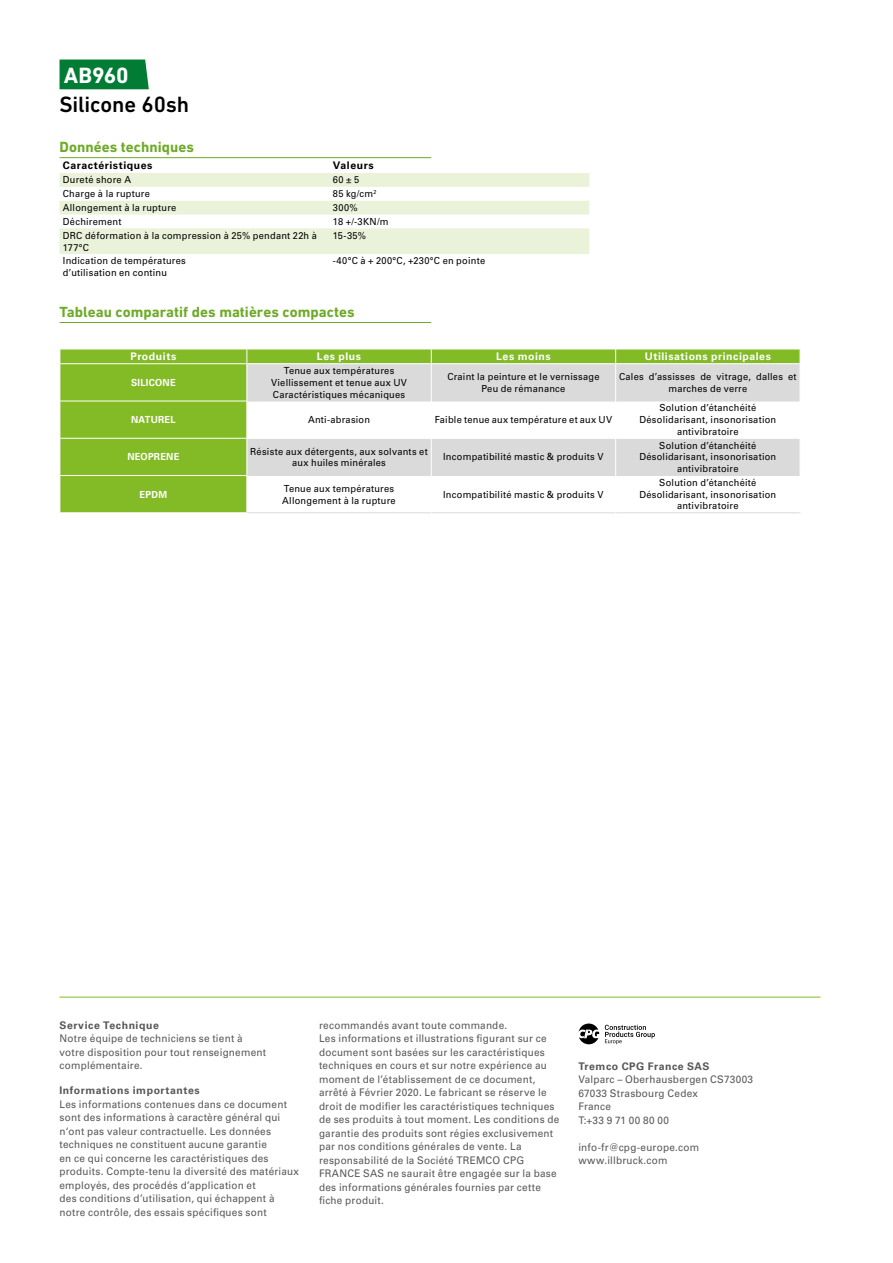
<style>
.page{position:relative;width:893px;height:1263px;background:#fff}
.page>*{position:absolute;margin:0;border:0;box-sizing:border-box;transform-origin:0 0}
.t1{font:500 22.5px "DIN Next W1 G";letter-spacing:-.01em;color:#000}
.t2{font:700 22.5px "DIN Next W1 G";letter-spacing:-.01em;color:#fff}
.t3{font:700 15px "DIN Next W1 G";letter-spacing:.005em;color:#6eab28}
.t4{font:10.5px/13.5px "Univers LTCYR 55 Roman";letter-spacing:.025em;color:#575756;scale:.95 1}
.t5{font:700 10.5px "Univers LTCYR 65";letter-spacing:.05em;color:#575756}
.t6{font:700 10.5px "Univers LTCYR 65";letter-spacing:.05em;color:#fff}
.t7{font:700 10.5px "Univers LTCYR 65";letter-spacing:.05em;color:#000}
.t8{font:9.75px/11.7px "Univers LTCYR 55 Roman";letter-spacing:.025em;color:#000;text-align:center;scale:.95 1}
.t9{font:700 9.75px "Univers LTCYR 65";letter-spacing:.025em;color:#fff;scale:.95 1}
</style>
<div class="page">
<div style="left:60px;top:60px;width:89px;height:29px;background:#007c34"></div>
<hr style="left:60px;top:157px;width:371px;height:1px;background:#6eab28">
<hr style="left:60px;top:322px;width:371px;height:1px;background:#6eab28">
<svg style="left:60px;top:173px;width:529px;height:81px"></svg>
<div style="left:61px;top:350px;width:739px;height:162px;background:#83bb26"></div>
<div style="left:247px;top:364px;width:553px;height:37px;background:#dadada"></div>
<svg style="left:247px;top:402px;width:553px;height:110px"></svg>
<hr style="left:60px;top:363px;width:186px;height:1px;background:#fff">
<hr style="left:247px;top:363px;width:184px;height:1px;background:#fff">
<hr style="left:432px;top:363px;width:183px;height:1px;background:#fff">
<hr style="left:616px;top:363px;width:184px;height:1px;background:#fff">
<hr style="left:60px;top:401px;width:186px;height:1px;background:#fff">
<hr style="left:60px;top:438px;width:186px;height:1px;background:#fff">
<hr style="left:247px;top:438px;width:184px;height:1px;background:#fff">
<hr style="left:432px;top:438px;width:183px;height:1px;background:#fff">
<hr style="left:616px;top:438px;width:184px;height:1px;background:#fff">
<hr style="left:60px;top:475px;width:186px;height:1px;background:#fff">
<hr style="left:247px;top:401px;width:184px;height:1px;background:#dadada">
<hr style="left:432px;top:401px;width:183px;height:1px;background:#dadada">
<hr style="left:616px;top:401px;width:184px;height:1px;background:#dadada">
<hr style="left:247px;top:475px;width:184px;height:1px;background:#dadada">
<hr style="left:432px;top:475px;width:183px;height:1px;background:#dadada">
<hr style="left:616px;top:475px;width:184px;height:1px;background:#dadada">
<hr style="left:247px;top:512px;width:184px;height:1px;background:#dadada">
<hr style="left:431px;top:512px;width:185px;height:1px;background:#dadada">
<hr style="left:616px;top:512px;width:184px;height:1px;background:#dadada">
<svg style="left:60px;top:349px;width:1px;height:15px"></svg>
<svg style="left:246px;top:349px;width:1px;height:15px"></svg>
<svg style="left:431px;top:349px;width:1px;height:15px"></svg>
<svg style="left:615px;top:349px;width:1px;height:15px"></svg>
<hr style="left:246px;top:364px;width:1px;height:37px;background:#fff">
<hr style="left:431px;top:364px;width:1px;height:37px;background:#fff">
<hr style="left:615px;top:364px;width:1px;height:37px;background:#fff">
<hr style="left:246px;top:401px;width:1px;height:37px;background:#fff">
<hr style="left:431px;top:401px;width:1px;height:37px;background:#fff">
<hr style="left:615px;top:401px;width:1px;height:37px;background:#fff">
<hr style="left:246px;top:438px;width:1px;height:37px;background:#fff">
<hr style="left:431px;top:438px;width:1px;height:37px;background:#fff">
<hr style="left:615px;top:438px;width:1px;height:37px;background:#fff">
<hr style="left:246px;top:475px;width:1px;height:38px;background:#fff">
<hr style="left:431px;top:475px;width:1px;height:38px;background:#fff">
<hr style="left:615px;top:475px;width:1px;height:38px;background:#fff">
<hr style="left:60px;top:997px;width:760px;height:1px;background:#83bb26">
<svg style="left:579px;top:1023px;width:20px;height:21px"></svg>
<svg style="left:605px;top:1025px;width:50px;height:19px"></svg>
<h1 class="t2" style="left:64px;top:62px;width:66px">AB960</h1>
<h1 class="t1" style="left:60px;top:91px;width:131px">Silicone 60sh</h1>
<h2 class="t3" style="left:60px;top:138px;width:136px">Données techniques</h2>
<p class="t7" style="left:63px;top:158px;width:91px">Caractéristiques</p>
<p class="t7" style="left:333px;top:158px;width:42px">Valeurs</p>
<p class="t8" style="left:63px;top:174px;width:73px">Dureté shore A</p>
<p class="t8" style="left:333px;top:174px;width:29px">60 ± 5</p>
<p class="t8" style="left:63px;top:188px;width:93px">Charge à la rupture</p>
<p class="t8" style="left:333px;top:188px;width:47px">85 kg/cm<sup>2</sup></p>
<p class="t8" style="left:63px;top:201px;width:121px">Allongement à la rupture</p>
<p class="t8" style="left:333px;top:201px;width:28px">300%</p>
<p class="t8" style="left:63px;top:215px;width:63px">Déchirement</p>
<p class="t8" style="left:333px;top:215px;width:60px">18 +/-3KN/m</p>
<p class="t8" style="left:63px;top:229px;width:269px;text-align:left">DRC déformation à la compression à 25% pendant 22h à<br>177°C</p>
<p class="t8" style="left:333px;top:229px;width:36px">15-35%</p>
<p class="t8" style="left:63px;top:255px;width:131px;text-align:left">Indication de températures d’utilisation en continu</p>
<p class="t8" style="left:333px;top:255px;width:162px">-40°C à + 200°C, +230°C en pointe</p>
<h2 class="t3" style="left:60px;top:303px;width:297px">Tableau comparatif des matières compactes</h2>
<p class="t6" style="left:130px;top:349px;width:47px">Produits</p>
<p class="t6" style="left:317px;top:349px;width:46px">Les plus</p>
<p class="t6" style="left:496px;top:349px;width:56px">Les moins</p>
<p class="t6" style="left:645px;top:349px;width:128px">Utilisations principales</p>
<p class="t9" style="left:131px;top:376px;width:48px">SILICONE</p>
<p class="t8" style="left:271px;top:364px;width:145px">Tenue aux températures<br>Viellissement et tenue aux UV<br>Caractéristiques mécaniques</p>
<p class="t8" style="left:447px;top:370px;width:162px">Craint la peinture et le vernissage<br>Peu de rémanance</p>
<p class="t8" style="left:619px;top:370px;width:188px">Cales d’assisses de vitrage, dalles et marches de verre</p>
<p class="t9" style="left:131px;top:413px;width:48px">NATUREL</p>
<p class="t8" style="left:308px;top:413px;width:67px">Anti-abrasion</p>
<p class="t8" style="left:435px;top:413px;width:188px">Faible tenue aux température et aux UV</p>
<p class="t8" style="left:639px;top:402px;width:146px">Solution d’étanchéité<br>Désolidarisant, insonorisation antivibratoire</p>
<p class="t9" style="left:127px;top:450px;width:56px">NEOPRENE</p>
<p class="t8" style="left:250px;top:445px;width:188px">Résiste aux détergents, aux solvants et aux huiles minérales</p>
<p class="t8" style="left:443px;top:451px;width:170px">Incompatibilité mastic &amp; produits V</p>
<p class="t8" style="left:639px;top:439px;width:146px">Solution d’étanchéité<br>Désolidarisant, insonorisation antivibratoire</p>
<p class="t9" style="left:140px;top:487px;width:30px">EPDM</p>
<p class="t8" style="left:282px;top:482px;width:121px;text-align:left">Tenue aux températures<br>Allongement à la rupture</p>
<p class="t8" style="left:443px;top:488px;width:170px">Incompatibilité mastic &amp; produits V</p>
<p class="t8" style="left:639px;top:476px;width:146px">Solution d’étanchéité<br>Désolidarisant, insonorisation antivibratoire</p>
<p class="t5" style="left:60px;top:1017px;width:101px">Service Technique</p>
<p class="t4" style="left:60px;top:1031px;width:219px">Notre équipe de techniciens se tient à votre disposition pour tout renseignement complémentaire.</p>
<p class="t5" style="left:60px;top:1083px;width:142px">Informations importantes</p>
<p class="t4" style="left:60px;top:1097px;width:254px">Les informations contenues dans ce document sont des informations à caractère général qui n‘ont pas valeur contractuelle. Les données techniques ne constituent aucune garantie<br>en ce qui concerne les caractéristiques des produits. Compte-tenu la diversité des matériaux employés, des procédés d’application et<br>des conditions d’utilisation, qui échappent à notre contrôle, des essais spécifiques sont</p>
<p class="t4" style="left:319px;top:1018px;width:254px">recommandés avant toute commande.<br>Les informations et illustrations figurant sur ce document sont basées sur les caractéristiques techniques en cours et sur notre expérience au moment de l’établissement de ce document, arrêté à Février 2020. Le fabricant se réserve le droit de modifier les caractéristiques techniques de ses produits à tout moment. Les conditions de garantie des produits sont régies exclusivement par nos conditions générales de vente. La responsabilité de la Société TREMCO CPG FRANCE SAS ne saurait être engagée sur la base des informations générales fournies par cette fiche produit.</p>
<p class="t5" style="left:578px;top:1059px;width:133px">Tremco CPG France SAS</p>
<p class="t4" style="left:578px;top:1072px;width:186px">Valparc – Oberhausbergen CS73003<br>67033 Strasbourg Cedex<br>France<br>T:+33 9 71 00 80 00</p>
<p class="t4" style="left:578px;top:1140px;width:129px">info-fr@cpg-europe.com www.illbruck.com</p>
</div>
